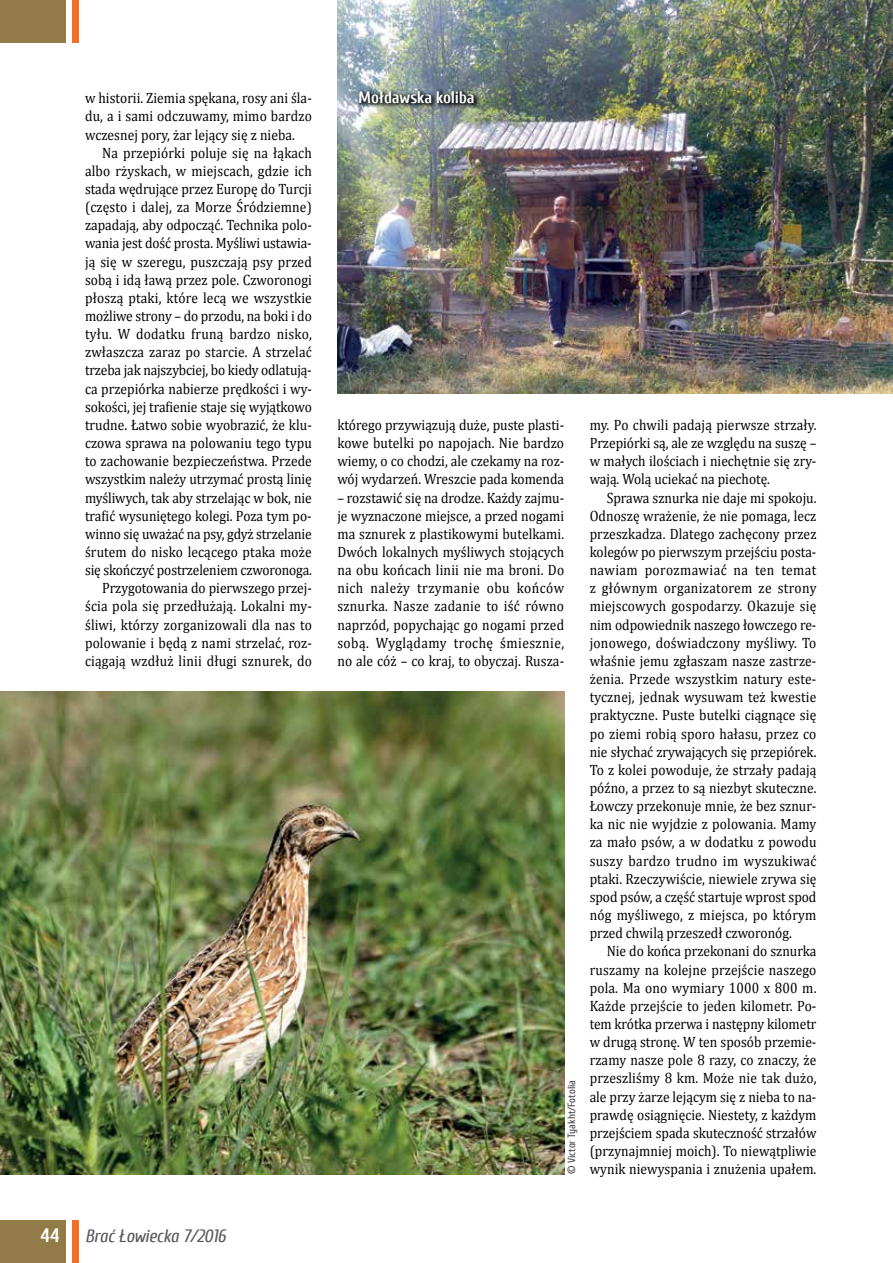
<style>
.page{position:relative;width:893px;height:1263px;background:#fff}
.page>*{position:absolute;margin:0;border:0;box-sizing:border-box;transform-origin:0 0}
.t1{font:700 19.5px "Cuprum";color:#fff}
.t2{font:italic 18px "Cuprum";letter-spacing:-.01em;color:#58595b}
.t3{font:700 16.5px "Cuprum";letter-spacing:-.01em;color:#fff}
.t4{font:15px/18.1px "Cambria";color:#000;text-align:justify;scale:.9 1}
.t5{font:10.5px "Cuprum";letter-spacing:-.005em;color:#414042}
</style>
<div class="page">
<div style="left:72px;top:0;width:7px;height:43px;background:#f36f21"></div>
<div style="left:72px;top:1220px;width:7px;height:43px;background:#f36f21"></div>
<div style="left:0;top:1220px;width:66px;height:43px;background:#927b48"></div>
<div style="left:0;top:0;width:66px;height:43px;background:#927b48"></div>
<img style="left:337px;top:0;width:556px;height:394px">
<img style="left:0;top:691px;width:564px;height:483px">
<div style="left:357px;top:88px;width:123px;height:21px;background:#000;opacity:.75"></div>
<p class="t4" style="left:85px;top:89px;width:253px">w historii. Ziemia spękana, rosy ani śla&shy;du, a i sami odczuwamy, mimo bardzo wczesnej pory, żar lejący się z nieba.</p>
<p class="t4" style="left:85px;top:144px;width:254px;text-align:right">Na przepiórki poluje się na łąkach albo rżyskach, w miejscach, gdzie ich stada wędrujące przez Europę do Turcji (często i dalej, za Morze Śródziemne) zapadają, aby odpocząć. Technika polo&shy;wania jest dość prosta. Myśliwi ustawia&shy;ją się w szeregu, puszczają psy przed sobą i idą ławą przez pole. Czworonogi płoszą ptaki, które lecą we wszystkie możliwe strony – do przodu, na boki i do tyłu. W dodatku fruną bardzo nisko, zwłaszcza zaraz po starcie. A strzelać trzeba jak najszybciej, bo kiedy odlatują&shy;ca przepiórka nabierze prędkości i wy&shy;sokości, jej trafienie staje się wyjątkowo trudne. Łatwo sobie wyobrazić, że klu&shy;czowa sprawa na polowaniu tego typu to zachowanie bezpieczeństwa. Przede wszystkim należy utrzymać prostą linię myśliwych, tak aby strzelając w bok, nie trafić wysuniętego kolegi. Poza tym po&shy;winno się uważać na psy, gdyż strzelanie śrutem do nisko lecącego ptaka może się skończyć postrzeleniem czworonoga.<br>Przygotowania do pierwszego przej&shy;ścia pola się przedłużają. Lokalni my&shy;śliwi, którzy zorganizowali dla nas to polowanie i będą z nami strzelać, roz&shy;ciągają wzdłuż linii długi sznurek, do</p>
<h1 class="t1" style="left:41px;top:1225px;width:20px">44</h1>
<p class="t2" style="left:85px;top:1226px;width:142px">Brać Łowiecka 7/2016</p>
<p class="t3" style="left:359px;top:88px;width:118px">Mołdawska koliba</p>
<p class="t4" style="left:337px;top:416px;width:253px">którego przywiązują duże, puste plasti&shy;kowe butelki po napojach. Nie bardzo wiemy, o co chodzi, ale czekamy na roz&shy;wój wydarzeń. Wreszcie pada komenda</p>
<p class="t4" style="left:337px;top:488px;width:254px">– rozstawić się na drodze. Każdy zajmu&shy;je wyznaczone miejsce, a przed nogami ma sznurek z plastikowymi butelkami.<br>Dwóch lokalnych myśliwych stojących na obu końcach linii nie ma broni. Do nich należy trzymanie obu końców sznurka. Nasze zadanie to iść równo naprzód, popychając go nogami przed sobą. Wyglądamy trochę śmiesznie, no ale cóż – co kraj, to obyczaj. Rusza-</p>
<p class="t5" style="left:566px;top:1174px;width:96px;rotate:-90deg">© Victor Tyakht/Fotolia</p>
<p class="t4" style="left:590px;top:416px;width:253px">my. Po chwili padają pierwsze strzały.<br>Przepiórki są, ale ze względu na suszę – w małych ilościach i niechętnie się zry&shy;wają. Wolą uciekać na piechotę.</p>
<p class="t4" style="left:590px;top:488px;width:254px;text-indent:17px">Sprawa sznurka nie daje mi spokoju.<br>Odnoszę wrażenie, że nie pomaga, lecz przeszkadza. Dlatego zachęcony przez kolegów po pierwszym przejściu posta&shy;nawiam porozmawiać na ten temat z głównym organizatorem ze strony miejscowych gospodarzy. Okazuje się nim odpowiednik naszego łowczego re&shy;jonowego, doświadczony myśliwy. To właśnie jemu zgłaszam nasze zastrze&shy;żenia. Przede wszystkim natury este&shy;tycznej, jednak wysuwam też kwestie praktyczne. Puste butelki ciągnące się po ziemi robią sporo hałasu, przez co nie słychać zrywających się przepiórek.<br>To z kolei powoduje, że strzały padają późno, a przez to są niezbyt skuteczne.<br>Łowczy przekonuje mnie, że bez sznur&shy;ka nic nie wyjdzie z polowania. Mamy za mało psów, a w dodatku z powodu suszy bardzo trudno im wyszukiwać ptaki. Rzeczywiście, niewiele zrywa się spod psów, a część startuje wprost spod nóg myśliwego, z miejsca, po którym przed chwilą przeszedł czworonóg.</p>
<p class="t4" style="left:590px;top:942px;width:254px;text-indent:17px">Nie do końca przekonani do sznurka ruszamy na kolejne przejście naszego pola. Ma ono wymiary 1000 x 800 m.<br>Każde przejście to jeden kilometr. Po&shy;tem krótka przerwa i następny kilometr w drugą stronę. W ten sposób przemie&shy;rzamy nasze pole 8 razy, co znaczy, że przeszliśmy 8 km. Może nie tak dużo, ale przy żarze lejącym się z nieba to na&shy;prawdę osiągnięcie. Niestety, z każdym przejściem spada skuteczność strzałów (przynajmniej moich). To niewątpliwie</p>
<p class="t4" style="left:590px;top:1160px;width:253px">wynik niewyspania i znużenia upałem.</p>
</div>
